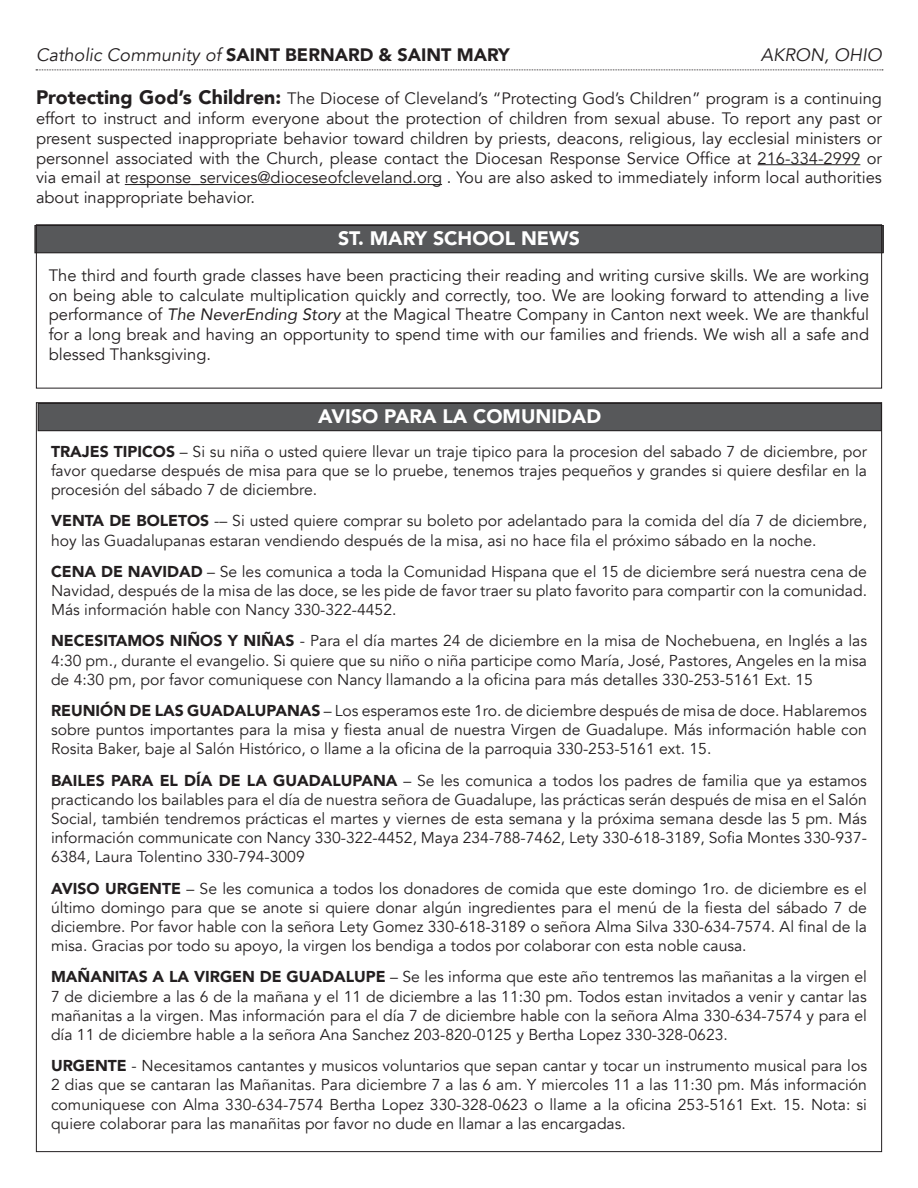
<style>
.page{position:relative;width:918px;height:1188px;background:#fff}
.page>*{position:absolute;margin:0;border:0;box-sizing:border-box;transform-origin:0 0}
.t1{font:900 19.5px "Avenir";color:#fff}
.t2{font:900 18px "Avenir";color:#231f20}
.t3{font:italic 18px "Avenir";color:#231f20}
.No_Spacing{font:16.5px/19.8px "Avenir";color:#231f20;text-align:justify}
.t4{font:15.75px/19.2px "Avenir";color:#231f20;text-align:justify}
.s1{font-weight:400;font-style:italic}
.s2{font-weight:900;font-size:19.5px}
.s3{font-style:italic}
.s4{font-weight:900}
</style>
<div class="page">
<svg style="left:36px;top:70px;width:847px;height:1px"></svg>
<div style="left:35px;top:226px;width:848px;height:27px;background:#57585a"></div>
<div style="left:35px;top:225px;width:848px;height:28px;border:1px solid #231f20"></div>
<div style="left:36px;top:224px;width:846px;height:164px;border:1px solid #231f20"></div>
<hr style="left:758px;top:164px;width:102px;height:1px;background:#231f20">
<hr style="left:125px;top:184px;width:317px;height:1px;background:#231f20">
<div style="left:38px;top:403px;width:843px;height:28px;background:#57585a"></div>
<div style="left:38px;top:403px;width:844px;height:28px;border:1px solid #231f20"></div>
<p class="t2" style="left:36px;top:40px;width:475px"><span class="s1">Catholic Community of</span> SAINT BERNARD &amp; SAINT MARY</p>
<p class="t3" style="left:761px;top:44px;width:123px">AKRON, OHIO</p>
<p class="No_Spacing" style="left:36px;top:89px;width:848px"><span class="s2">Protecting God’s Children:</span> The Diocese of Cleveland’s “Protecting God’s Children” program is a continuing effort to instruct and inform everyone about the protection of children from sexual abuse. To report any past or present suspected inappropriate behavior toward children by priests, deacons, religious, lay ecclesial ministers or personnel associated with the Church, please contact the Diocesan Response Service Office at 216-334-2999 or via email at response_services@dioceseofcleveland.org . You are also asked to immediately inform local authorities about inappropriate behavior.</p>
<p class="t1" style="left:338px;top:222px;width:243px">ST. MARY SCHOOL NEWS</p>
<p class="No_Spacing" style="left:49px;top:265px;width:822px">The third and fourth grade classes have been practicing their reading and writing cursive skills. We are working on being able to calculate multiplication quickly and correctly, too. We are looking forward to attending a live performance of <span class="s3">The NeverEnding Story</span> at the Magical Theatre Company in Canton next week. We are thankful for a long break and having an opportunity to spend time with our families and friends. We wish all a safe and blessed Thanksgiving.</p>
<p class="t1" style="left:318px;top:400px;width:284px">AVISO PARA LA COMUNIDAD</p>
<p class="t4" style="left:51px;top:442px;width:818px"><span class="s4">TRAJES TIPICOS</span> – Si su niña o usted quiere llevar un traje tipico para la procesion del sabado 7 de diciembre, por favor quedarse después de misa para que se lo pruebe, tenemos trajes pequeños y grandes si quiere desfilar en la procesión del sábado 7 de diciembre.</p>
<p class="t4" style="left:51px;top:512px;width:818px"><span class="s4">VENTA DE BOLETOS</span> -– Si usted quiere comprar su boleto por adelantado para la comida del día 7 de diciembre, hoy las Guadalupanas estaran vendiendo después de la misa, asi no hace fila el próximo sábado en la noche.</p>
<p class="t4" style="left:51px;top:562px;width:818px"><span class="s4">CENA DE NAVIDAD</span> – Se les comunica a toda la Comunidad Hispana que el 15 de diciembre será nuestra cena de Navidad, después de la misa de las doce, se les pide de favor traer su plato favorito para compartir con la comunidad.<br>Más información hable con Nancy 330-322-4452.</p>
<p class="t4" style="left:51px;top:632px;width:818px"><span class="s4">NECESITAMOS NIÑOS Y NIÑAS</span> - Para el día martes 24 de diciembre en la misa de Nochebuena, en Inglés a las 4:30 pm., durante el evangelio. Si quiere que su niño o niña participe como María, José, Pastores, Angeles en la misa de 4:30 pm, por favor comuniquese con Nancy llamando a la oficina para más detalles 330-253-5161 Ext. 15</p>
<p class="t4" style="left:51px;top:701px;width:818px"><span class="s4">REUNIÓN DE LAS GUADALUPANAS</span> – Los esperamos este 1ro. de diciembre después de misa de doce. Hablaremos sobre puntos importantes para la misa y fiesta anual de nuestra Virgen de Guadalupe. Más información hable con Rosita Baker, baje al Salón Histórico, o llame a la oficina de la parroquia 330-253-5161 ext. 15.</p>
<p class="t4" style="left:51px;top:771px;width:818px"><span class="s4">BAILES PARA EL DÍA DE LA GUADALUPANA</span> – Se les comunica a todos los padres de familia que ya estamos practicando los bailables para el día de nuestra señora de Guadalupe, las prácticas serán después de misa en el Salón Social, también tendremos prácticas el martes y viernes de esta semana y la próxima semana desde las 5 pm. Más información communicate con Nancy 330-322-4452, Maya 234-788-7462, Lety 330-618-3189, Sofia Montes 330-937- 6384, Laura Tolentino 330-794-3009</p>
<p class="t4" style="left:51px;top:879px;width:818px"><span class="s4">AVISO URGENTE</span> – Se les comunica a todos los donadores de comida que este domingo 1ro. de diciembre es el último domingo para que se anote si quiere donar algún ingredientes para el menú de la fiesta del sábado 7 de diciembre. Por favor hable con la señora Lety Gomez 330-618-3189 o señora Alma Silva 330-634-7574. Al final de la misa. Gracias por todo su apoyo, la virgen los bendiga a todos por colaborar con esta noble causa.</p>
<p class="t4" style="left:51px;top:968px;width:818px"><span class="s4">MAÑANITAS A LA VIRGEN DE GUADALUPE</span> – Se les informa que este año tentremos las mañanitas a la virgen el 7 de diciembre a las 6 de la mañana y el 11 de diciembre a las 11:30 pm. Todos estan invitados a venir y cantar las mañanitas a la virgen. Mas información para el día 7 de diciembre hable con la señora Alma 330-634-7574 y para el día 11 de diciembre hable a la señora Ana Sanchez 203-820-0125 y Bertha Lopez 330-328-0623.</p>
<p class="t4" style="left:51px;top:1056px;width:818px"><span class="s4">URGENTE</span> - Necesitamos cantantes y musicos voluntarios que sepan cantar y tocar un instrumento musical para los 2 dias que se cantaran las Mañanitas. Para diciembre 7 a las 6 am. Y miercoles 11 a las 11:30 pm. Más información comuniquese con Alma 330-634-7574 Bertha Lopez 330-328-0623 o llame a la oficina 253-5161 Ext. 15. Nota: si quiere colaborar para las manañitas por favor no dude en llamar a las encargadas.</p>
</div>
